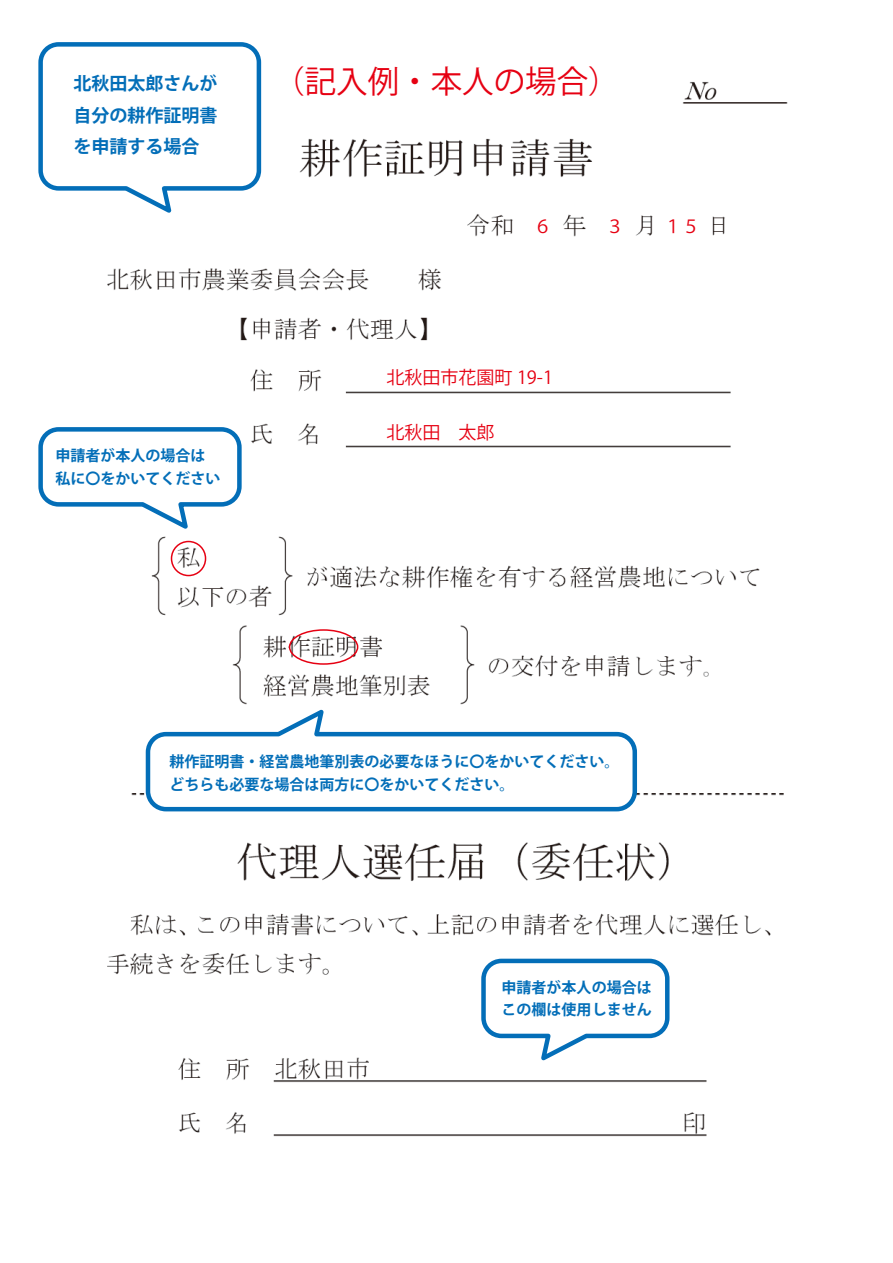
<style>
.page{position:relative;width:893px;height:1263px;background:#fff}
.page>*{position:absolute;margin:0;border:0;box-sizing:border-box;transform-origin:0 0}
.t1{font:31.5px "Koz Go Pro";color:#e60012}
.t2{font:700 18px/31.5px "Koz Go Pro";color:#036eb8;text-align:justify}
.t3{font:18px "Koz Go Pro";color:#e60012}
.t4{font:700 15px/22.5px "Koz Go Pro";color:#036eb8}
</style>
<div class="page">
<img style="left:107px;top:82px;width:681px;height:1055px">
<div style="left:171px;top:541px;width:35px;height:35px;border:2px solid #e60012;border-radius:50%"></div>
<div style="left:289px;top:629px;width:69px;height:36px;border:2px solid #e60012;border-radius:50%"></div>
<svg style="left:38px;top:42px;width:225px;height:177px"></svg>
<svg style="left:143px;top:704px;width:496px;height:110px"></svg>
<svg style="left:479px;top:956px;width:193px;height:110px"></svg>
<svg style="left:38px;top:425px;width:206px;height:110px"></svg>
<p class="t2" style="left:73px;top:69px;width:145px">北秋田太郎さんが自分の耕作証明書を申請する場合</p>
<h1 class="t1" style="left:273px;top:61px;width:348px">（記入例・本人の場合）</h1>
<p class="t4" style="left:56px;top:445px;width:167px">申請者が本人の場合は私に〇をかいてください</p>
<p class="t3" style="left:386px;top:366px;width:168px">北秋田市花園町 19-1</p>
<p class="t3" style="left:386px;top:420px;width:109px">北秋田　太郎</p>
<p class="t4" style="left:170px;top:752px;width:451px">耕作証明書・経営農地筆別表の必要なほうに〇をかいてください。どちらも必要な場合は両方に〇をかいてください。</p>
<p class="t4" style="left:502px;top:977px;width:151px">申請者が本人の場合はこの欄は使用しません</p>
</div>
